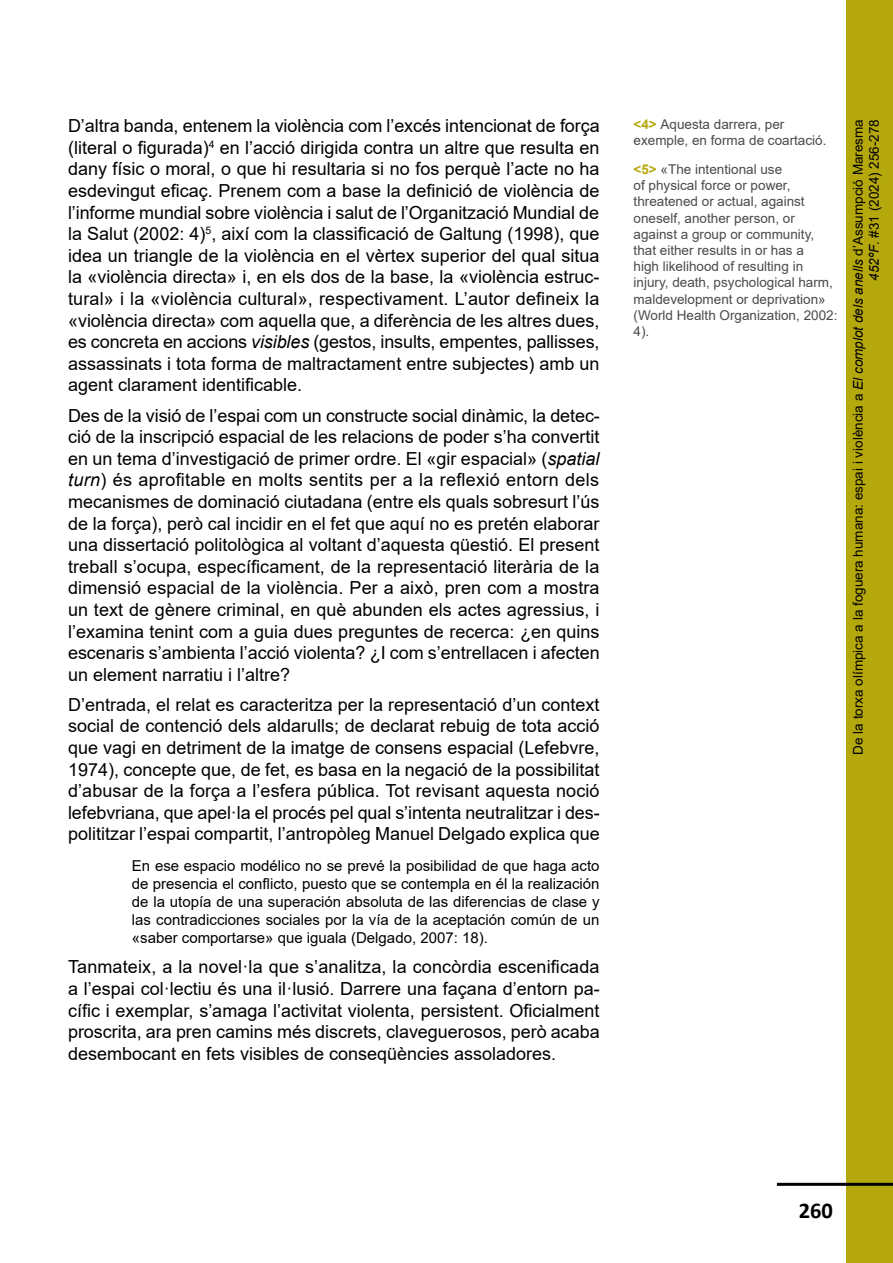
<style>
.page{position:relative;width:893px;height:1263px;background:#fff}
.page>*{position:absolute;margin:0;border:0;box-sizing:border-box;transform-origin:0 0}
.t1{font:700 22.5px "Calibri";color:#000}
.t2{font:18px/21.6px "Arial";color:#000;text-align:justify}
.t3{font:15px/18px "Arial";color:#000;text-align:justify}
.t4{font:13.5px/16.2px "Arial";color:#4a4a49}
.t5{font:13.5px/16.2px "Arial";color:#000;text-align:right}
.s1{font-style:italic}
.s2{font-weight:700;color:#b5a80c}
</style>
<div class="page">
<div style="left:846px;top:0;width:47px;height:1263px;background:#b5a80c"></div>
<hr style="left:777px;top:1183px;width:116px;height:3px;background:#000">
<p class="t2" style="left:68px;top:115px;width:533px">D’altra banda, entenem la violència com l’excés intencionat de força (literal o figurada)<sup>4</sup> en l’acció dirigida contra un altre que resulta en dany físic o moral, o que hi resultaria si no fos perquè l’acte no ha esdevingut eficaç. Prenem com a base la definició de violència de l’informe mundial sobre violència i salut de l’Organització Mundial de la Salut (2002: 4)<sup>5</sup>, així com la classificació de Galtung (1998), que idea un triangle de la violència en el vèrtex superior del qual situa la «violència directa» i, en els dos de la base, la «violència estruc&shy;tural» i la «violència cultural», respectivament. L’autor defineix la «violència directa» com aquella que, a diferència de les altres dues, es concreta en accions <span class="s1">visibles</span> (gestos, insults, empentes, pallisses, assassinats i tota forma de maltractament entre subjectes) amb un agent clarament identificable.</p>
<p class="t2" style="left:68px;top:404px;width:533px">Des de la visió de l’espai com un constructe social dinàmic, la detec&shy;ció de la inscripció espacial de les relacions de poder s’ha convertit en un tema d’investigació de primer ordre. El «gir espacial» (<span class="s1">spatial turn</span>) és aprofitable en molts sentits per a la reflexió entorn dels mecanismes de dominació ciutadana (entre els quals sobresurt l’ús de la força), però cal incidir en el fet que aquí no es pretén elaborar una dissertació politològica al voltant d’aquesta qüestió. El present treball s’ocupa, específicament, de la representació literària de la dimensió espacial de la violència. Per a això, pren com a mostra un text de gènere criminal, en què abunden els actes agressius, i l’examina tenint com a guia dues preguntes de recerca: ¿en quins escenaris s’ambienta l’acció violenta? ¿I com s’entrellacen i afecten un element narratiu i l’altre?</p>
<p class="t2" style="left:68px;top:694px;width:533px">D’entrada, el relat es caracteritza per la representació d’un context social de contenció dels aldarulls; de declarat rebuig de tota acció que vagi en detriment de la imatge de consens espacial (Lefebvre, 1974), concepte que, de fet, es basa en la negació de la possibilitat d’abusar de la força a l’esfera pública. Tot revisant aquesta noció lefebvriana, que apel·la el procés pel qual s’intenta neutralitzar i des&shy;polititzar l’espai compartit, l’antropòleg Manuel Delgado explica que</p>
<p class="t3" style="left:132px;top:857px;width:469px">En ese espacio modélico no se prevé la posibilidad de que haga acto de presencia el conflicto, puesto que se contempla en él la realización de la utopía de una superación absoluta de las diferencias de clase y las contradicciones sociales por la vía de la aceptación común de un «saber comportarse» que iguala (Delgado, 2007: 18).</p>
<p class="t2" style="left:68px;top:956px;width:533px">Tanmateix, a la novel·la que s’analitza, la concòrdia escenificada a l’espai col·lectiu és una il·lusió. Darrere una façana d’entorn pa&shy;cífic i exemplar, s’amaga l’activitat violenta, persistent. Oficialment proscrita, ara pren camins més discrets, claveguerosos, però acaba desembocant en fets visibles de conseqüències assoladores.</p>
<p class="t4" style="left:634px;top:116px;width:194px"><span class="s2">&lt;4&gt;</span> Aquesta darrera, per exemple, en forma de coartació.</p>
<p class="t4" style="left:634px;top:161px;width:205px"><span class="s2">&lt;5&gt;</span> «The intentional use<br>of physical force or power, threatened or actual, against oneself, another person, or against a group or community, that either results in or has a<br>high likelihood of resulting in injury, death, psychological harm, maldevelopment or deprivation» (World Health Organization, 2002:<br>4).</p>
<p class="t5" style="left:850px;top:755px;width:637px;rotate:-90deg">De la torxa olímpica a la foguera humana: espai i violència a <span class="s1">El complot dels anells</span> d’Assumpció Maresma<br><span class="s1">452ºF</span>. #31 (2024) 256-278</p>
<p class="t1" style="left:799px;top:1195px;width:36px">260</p>
</div>
